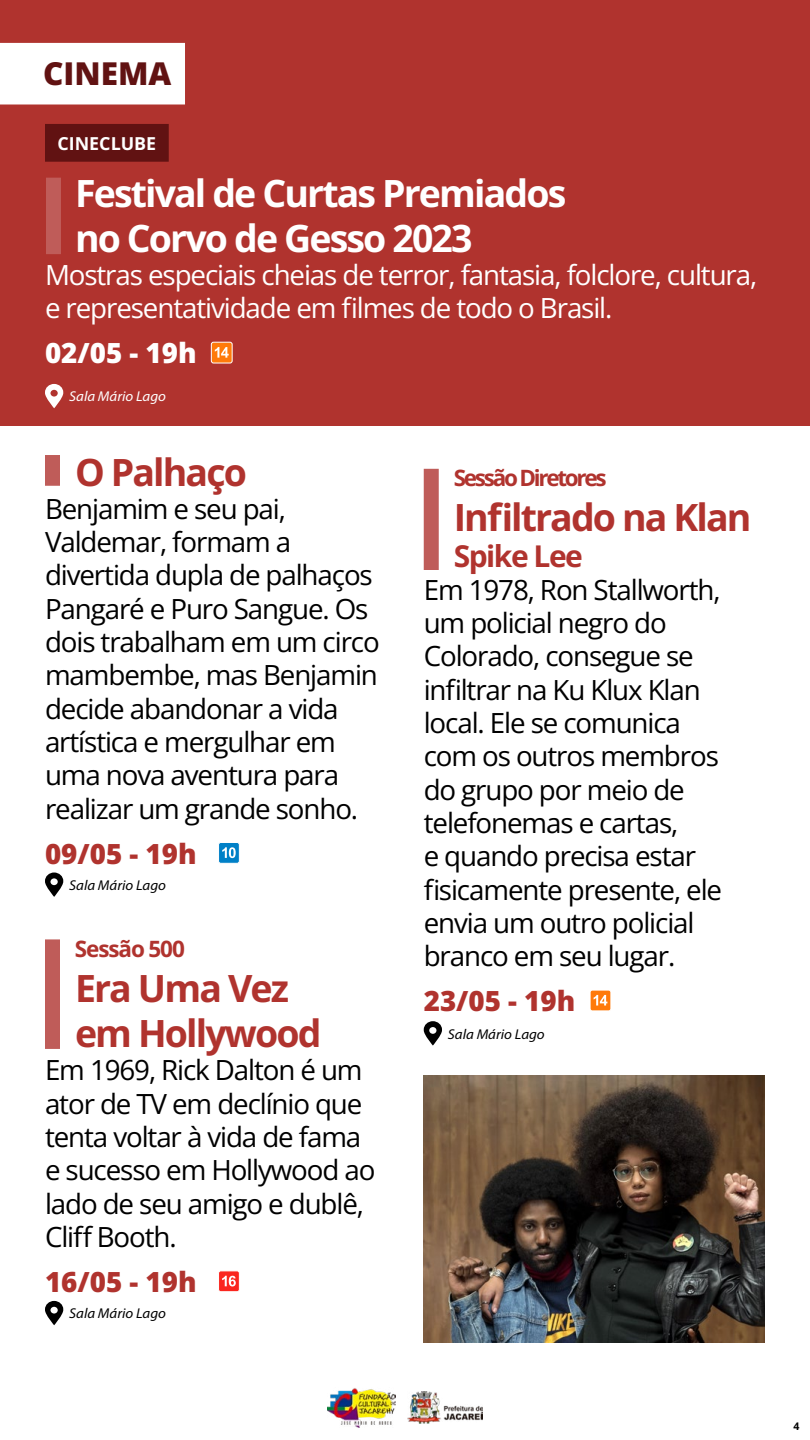
<style>
.page{position:relative;width:810px;height:1440px;background:#fff}
.page>*{position:absolute;margin:0;border:0;box-sizing:border-box;transform-origin:0 0}
.t1{font:700 37.5px/45px "Open Sans";letter-spacing:-.05em;color:#b0332e}
.t2{font:700 37.5px/45px "Open Sans";letter-spacing:-.05em;color:#fff}
.t3{font:800 31.5px "Open Sans";color:#611212}
.t4{font:700 30px "Open Sans";letter-spacing:-.05em;color:#b0332e}
.t5{font:27.75px/33.3px "Open Sans";letter-spacing:-.04em;color:#000}
.t6{font:27.75px/33.3px "Open Sans";letter-spacing:-.04em;color:#fff}
.t7{font:800 27.75px "Open Sans";color:#b0332e}
.t8{font:800 27.75px "Open Sans";color:#fff}
.t9{font:700 22.5px "Open Sans";letter-spacing:-.1em;color:#b0332e}
.t10{font:700 22.5px "Open Sans";letter-spacing:-.05em;color:#b0332e}
.t11{font:700 17.85px "Open Sans";color:#fff}
.t12{font:italic 14.25px "Myriad Pro";color:#000;scale:1.05 1}
.t13{font:italic 14.25px "Myriad Pro";color:#fff;scale:1.05 1}
.t14{font:700 10.5px "Open Sans";color:#000}
</style>
<div class="page">
<div style="left:219px;top:842px;width:20px;height:21px;background:#0080c7;border-radius:2px"></div>
<div style="left:218px;top:842px;width:22px;height:22px;border:1px solid #fff;border-radius:2px"></div>
<svg style="left:222px;top:847px;width:14px;height:11px"></svg>
<svg style="left:45px;top:873px;width:18px;height:24px"></svg>
<div style="left:219px;top:1271px;width:20px;height:21px;background:#fa261f;border-radius:2px"></div>
<div style="left:218px;top:1271px;width:22px;height:21px;border:1px solid #fff;border-radius:2px"></div>
<svg style="left:222px;top:1276px;width:14px;height:11px"></svg>
<svg style="left:45px;top:1301px;width:18px;height:24px"></svg>
<div style="left:590px;top:990px;width:21px;height:21px;background:#ff7a0a;border-radius:2px"></div>
<div style="left:590px;top:990px;width:21px;height:21px;border:1px solid #fff;border-radius:2px"></div>
<svg style="left:594px;top:995px;width:13px;height:11px"></svg>
<svg style="left:424px;top:1021px;width:18px;height:25px"></svg>
<div style="left:45px;top:455px;width:15px;height:31px;background:#bf5c59"></div>
<div style="left:0;top:0;width:810px;height:426px;background:#b0332e"></div>
<div style="left:45px;top:124px;width:124px;height:38px;background:#611212"></div>
<div style="left:211px;top:342px;width:21px;height:21px;background:#ff7a0a;border-radius:2px"></div>
<div style="left:211px;top:342px;width:21px;height:21px;border:1px solid #fff;border-radius:2px"></div>
<svg style="left:215px;top:347px;width:14px;height:11px"></svg>
<svg style="left:45px;top:384px;width:18px;height:24px"></svg>
<div style="left:46px;top:178px;width:15px;height:76px;background:#bf5c59"></div>
<div style="left:0;top:42px;width:185px;height:63px;background:#fff"></div>
<div style="left:424px;top:469px;width:15px;height:101px;background:#bf5c59"></div>
<div style="left:45px;top:939px;width:15px;height:110px;background:#bf5c59"></div>
<img style="left:424px;top:1076px;width:341px;height:266px">
<img style="left:407px;top:1392px;width:76px;height:31px">
<img style="left:327px;top:1388px;width:68px;height:39px">
<p class="t3" style="left:43px;top:50px;width:130px">CINEMA</p>
<p class="t11" style="left:58px;top:131px;width:100px">CINECLUBE</p>
<h1 class="t2" style="left:75px;top:170px;width:493px">Festival de Curtas Premiados no Corvo de Gesso 2023</h1>
<p class="t6" style="left:45px;top:258px;width:714px">Mostras especiais cheias de terror, fantasia, folclore, cultura, e representatividade em filmes de todo o Brasil.</p>
<p class="t8" style="left:45px;top:332px;width:153px">02/05 - 19h</p>
<p class="t13" style="left:69px;top:388px;width:94px">Sala Mário Lago</p>
<h1 class="t1" style="left:75px;top:449px;width:174px">O Palhaço</h1>
<p class="t5" style="left:45px;top:491px;width:336px">Benjamim e seu pai,<br>Valdemar, formam a divertida dupla de palhaços<br>Pangaré e Puro Sangue. Os dois trabalham em um circo mambembe, mas Benjamin decide abandonar a vida artística e mergulhar em uma nova aventura para realizar um grande sonho.</p>
<p class="t7" style="left:45px;top:832px;width:153px">09/05 - 19h</p>
<p class="t12" style="left:69px;top:876px;width:94px">Sala Mário Lago</p>
<p class="t10" style="left:75px;top:933px;width:111px">Sessão 500</p>
<h1 class="t1" style="left:75px;top:965px;width:248px">Era Uma Vez em Hollywood</h1>
<p class="t5" style="left:45px;top:1053px;width:332px">Em 1969, Rick Dalton é um ator de TV em declínio que tenta voltar à vida de fama e sucesso em Hollywood ao lado de seu amigo e dublê,<br>Cliff Booth.</p>
<p class="t7" style="left:45px;top:1261px;width:153px">16/05 - 19h</p>
<p class="t12" style="left:69px;top:1305px;width:94px">Sala Mário Lago</p>
<p class="t9" style="left:454px;top:462px;width:155px">Sessão Diretores</p>
<h1 class="t1" style="left:454px;top:494px;width:299px">Infiltrado na Klan</h1>
<p class="t4" style="left:454px;top:535px;width:131px">Spike Lee</p>
<p class="t5" style="left:424px;top:572px;width:300px">Em 1978, Ron Stallworth, um policial negro do<br>Colorado, consegue se infiltrar na Ku Klux Klan local. Ele se comunica com os outros membros do grupo por meio de telefonemas e cartas,<br>e quando precisa estar fisicamente presente, ele envia um outro policial branco em seu lugar.</p>
<p class="t7" style="left:424px;top:980px;width:153px">23/05 - 19h</p>
<p class="t12" style="left:448px;top:1025px;width:94px">Sala Mário Lago</p>
<p class="t14" style="left:793px;top:1419px;width:8px">4</p>
</div>
